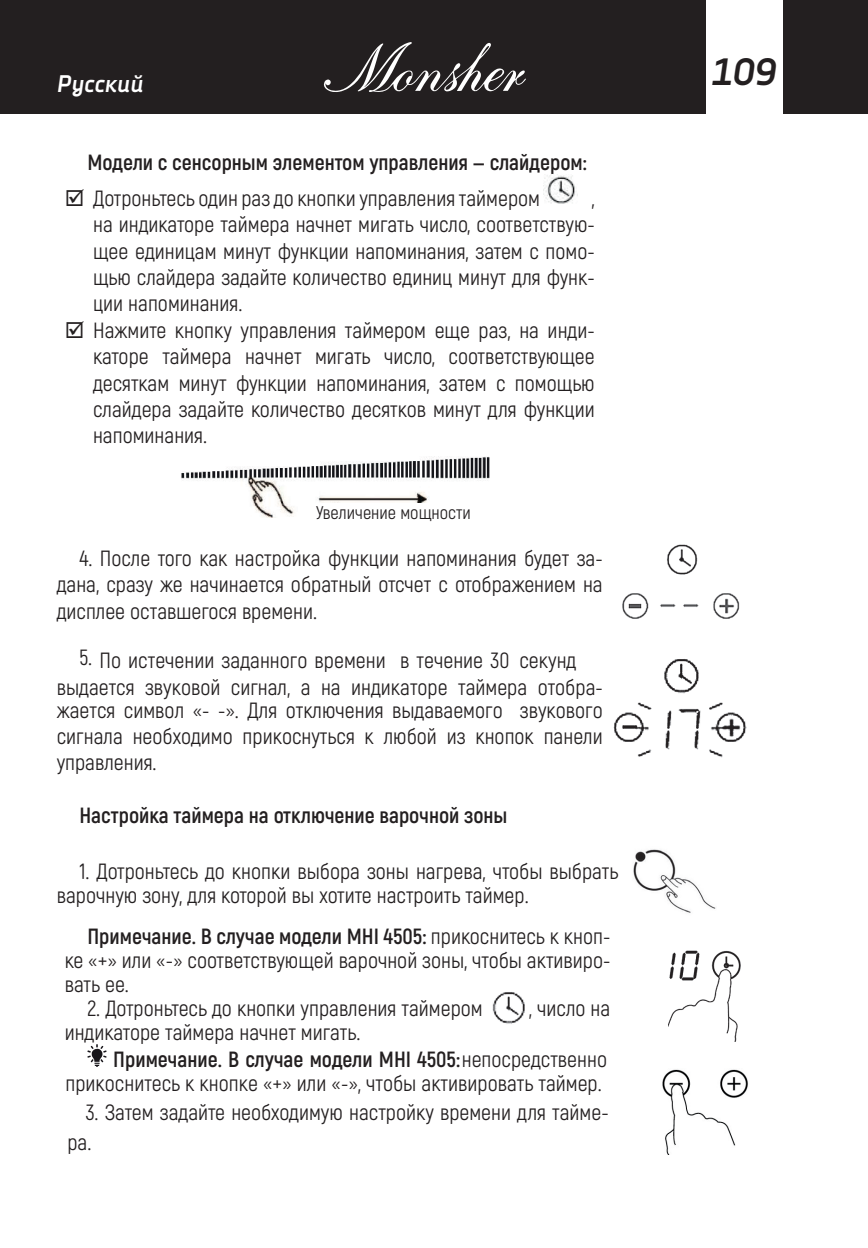
<style>
.page{position:relative;width:868px;height:1248px;background:#fff}
.page>*{position:absolute;margin:0;border:0;box-sizing:border-box;transform-origin:0 0}
.t1{font:italic 700 38px "Decima Nova Pro";color:#231f20}
.t2{font:italic 700 24px "Decima Nova Pro";color:#fff}
.t3{font:22px/26.4px "Akrobat";color:#231f20}
.t4{font:700 22px "Akrobat";color:#231f20}
.t5{font:18.4px "Akrobat";color:#231f20}
.s1{font-weight:700}
</style>
<div class="page">
<div style="left:0;top:0;width:867px;height:113px;background:#231f20"></div>
<div style="left:706px;top:0;width:76px;height:119px;background:#fff"></div>
<svg style="left:323px;top:42px;width:203px;height:50px"></svg>
<img style="left:543px;top:174px;width:32px;height:30px">
<img style="left:622px;top:544px;width:118px;height:75px">
<img style="left:613px;top:659px;width:134px;height:99px">
<img style="left:633px;top:849px;width:83px;height:64px">
<img style="left:492px;top:992px;width:33px;height:32px">
<svg style="left:87px;top:1044px;width:19px;height:22px"></svg>
<img style="left:181px;top:456px;width:309px;height:61px">
<div style="left:299px;top:502px;width:185px;height:34px;background:#fff"></div>
<img style="left:662px;top:1069px;width:86px;height:85px">
<img style="left:668px;top:950px;width:72px;height:90px">
<p class="t2" style="left:57px;top:70px;width:88px">Русский</p>
<p class="t4" style="left:87px;top:149px;width:500px">Модели с сенсорным элементом управления — слайдером:</p>
<p class="t3" style="left:93px;top:185px;width:448px">Дотроньтесь один раз до кнопки управления таймером</p>
<p class="t3" style="left:93px;top:185px;width:503px;text-indent:498px">, на индикаторе таймера начнет мигать число, соответствую&shy;щее единицам минут функции напоминания, затем с помо&shy;щью слайдера задайте количество единиц минут для функ&shy;ции напоминания.<br>Нажмите кнопку управления таймером еще раз, на инди&shy;каторе таймера начнет мигать число, соответствующее десяткам минут функции напоминания, затем с помощью слайдера задайте количество десятков минут для функции напоминания.</p>
<p class="t5" style="left:316px;top:502px;width:156px">Увеличение мощности</p>
<p class="t3" style="left:57px;top:545px;width:547px;text-align:justify;text-indent:23px">4. После того как настройка функции напоминания будет за&shy;дана, сразу же начинается обратный отсчет с отображением на дисплее оставшегося времени.</p>
<p class="t3" style="left:57px;top:647px;width:547px;text-align:center">5. По истечении заданного времени в течение 30 секунд выдается звуковой сигнал, а на индикаторе таймера отобра-</p>
<p class="t3" style="left:57px;top:696px;width:547px;text-align:justify">жается символ «- -». Для отключения выдаваемого звукового сигнала необходимо прикоснуться к любой из кнопок панели управления.</p>
<p class="t4" style="left:79px;top:801px;width:429px">Настройка таймера на отключение варочной зоны</p>
<p class="t3" style="left:57px;top:859px;width:563px;line-height:24px;text-indent:23px">1. Дотроньтесь до кнопки выбора зоны нагрева, чтобы выбрать варочную зону, для которой вы хотите настроить таймер.</p>
<p class="t3" style="left:65px;top:924px;width:547px;line-height:24px;text-align:justify;text-indent:23px"><span class="s1">Примечание. В случае модели MHI 4505:</span> прикоснитесь к кноп&shy;ке «+» или «-» соответствующей варочной зоны, чтобы активиро&shy;вать ее.</p>
<p class="t3" style="left:87px;top:994px;width:397px">2. Дотроньтесь до кнопки управления таймером</p>
<p class="t3" style="left:528px;top:994px;width:83px">, число на</p>
<p class="t3" style="left:113px;top:1018px;width:495px;text-indent:-49px">индикаторе таймера начнет мигать.<br><span class="s1">Примечание. В случае модели MHI 4505:</span> непосредственно</p>
<p class="t3" style="left:65px;top:1069px;width:537px">прикоснитесь к кнопке «+» или «-», чтобы активировать таймер.</p>
<p class="t3" style="left:67px;top:1097px;width:542px;line-height:30.2px;text-indent:18px">3. Затем задайте необходимую настройку времени для тайме&shy;ра.</p>
<h1 class="t1" style="left:711px;top:50px;width:68px">109</h1>
</div>
